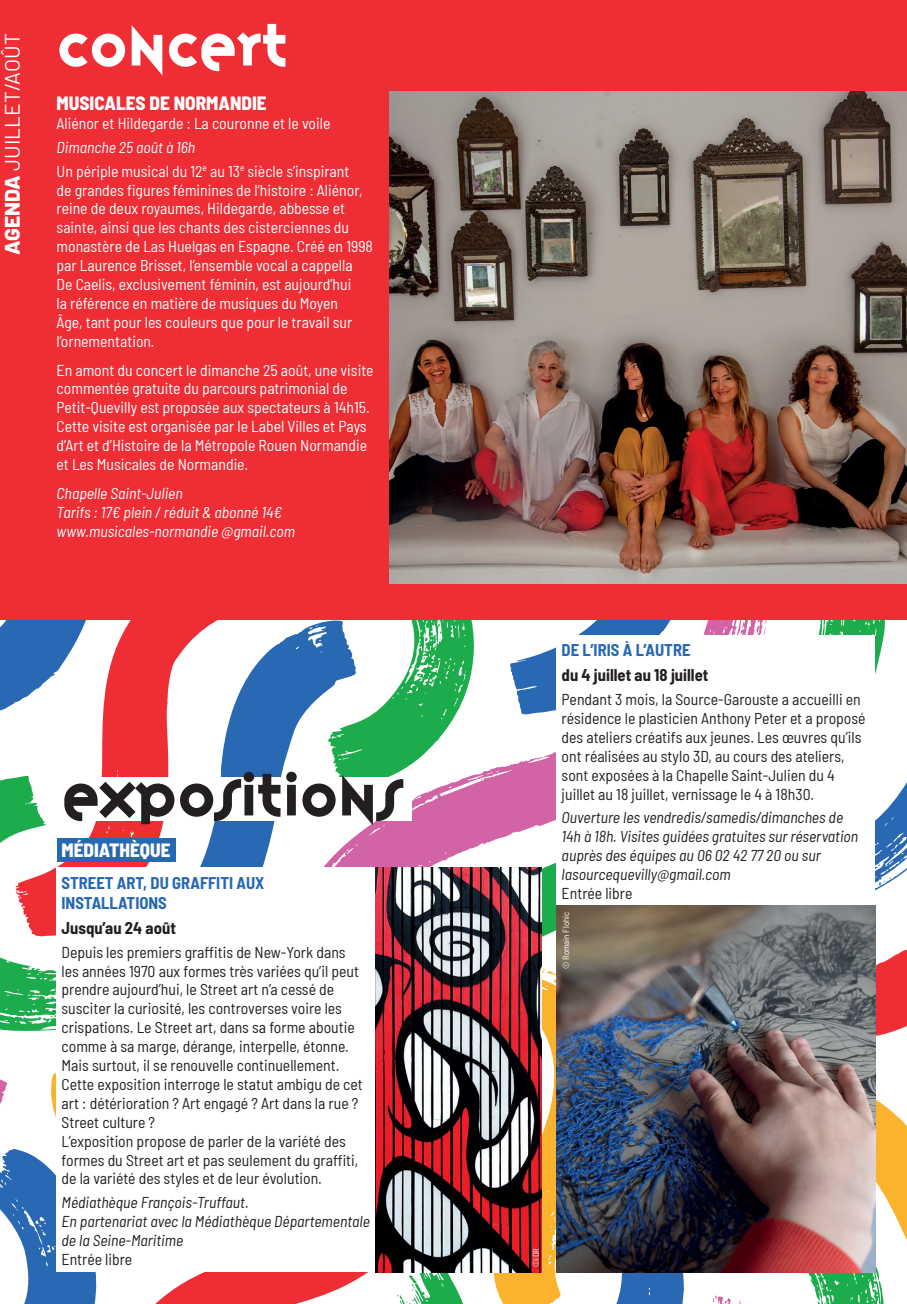
<style>
.page{position:relative;width:907px;height:1304px;background:#fff}
.page>*{position:absolute;margin:0;border:0;box-sizing:border-box;transform-origin:0 0}
.t1{font:52.5px "Variex OT";color:#231f20}
.t2{font:52.5px "Variex OT";color:#fff}
.t3{font:21px "Barlow";color:#fff}
.t4{font:800 semi-condensed 19.25px "Barlow";color:#fff}
.t5{font:700 semi-condensed 16.62px/19.9px "Barlow";color:#2768b3}
.t6{font:700 semi-condensed 16.62px "Barlow";color:#231f20}
.t7{font:semi-condensed 15.75px/18.9px "Barlow";color:#231f20}
.t8{font:semi-condensed 15.75px/18.9px "Barlow";color:#fff}
.t9{font:italic semi-condensed 15.75px/18.9px "Barlow";color:#231f20}
.t10{font:italic semi-condensed 15.75px/18.9px "Barlow";color:#fff}
.t11{font:semi-condensed 8.75px "Barlow";color:#fff}
.s1{font-weight:800}
.s2{font-style:italic}
</style>
<div class="page">
<svg style="left:356px;top:752px;width:200px;height:115px;fill:#d264a6"></svg>
<svg style="left:534px;top:757px;width:9px;height:3px"></svg>
<svg style="left:703px;top:620px;width:182px;height:54px"></svg>
<svg style="left:510px;top:620px;width:161px;height:95px"></svg>
<svg style="left:356px;top:620px;width:118px;height:170px"></svg>
<svg style="left:97px;top:620px;width:49px;height:247px;fill:#ee2d35"></svg>
<svg style="left:712px;top:1275px;width:172px;height:29px"></svg>
<svg style="left:155px;top:1272px;width:319px;height:32px;fill:#ee2e35"></svg>
<svg style="left:146px;top:620px;width:210px;height:247px"></svg>
<svg style="left:875px;top:782px;width:32px;height:275px"></svg>
<svg style="left:878px;top:877px;width:13px;height:8px"></svg>
<svg style="left:875px;top:864px;width:5px;height:6px"></svg>
<svg style="left:875px;top:936px;width:32px;height:107px"></svg>
<svg style="left:491px;top:1036px;width:193px;height:268px"></svg>
<svg style="left:659px;top:1073px;width:248px;height:202px"></svg>
<svg style="left:0;top:620px;width:97px;height:498px"></svg>
<svg style="left:373px;top:792px;width:184px;height:244px;fill:#d264a6"></svg>
<div style="left:0;top:0;width:907px;height:620px;background:#ee2d35"></div>
<div style="left:57px;top:777px;width:355px;height:43px;background:#fff"></div>
<div style="left:57px;top:867px;width:318px;height:405px;background:#fff"></div>
<img style="left:390px;top:91px;width:517px;height:493px">
<div style="left:57px;top:838px;width:118px;height:23px;background:#2768b3"></div>
<div style="left:557px;top:635px;width:318px;height:276px;background:#fff"></div>
<img style="left:557px;top:906px;width:318px;height:366px">
<img style="left:375px;top:867px;width:167px;height:405px">
<svg style="left:0;top:1148px;width:97px;height:156px"></svg>
<h2 class="t3" style="left:-3px;top:255px;width:223px;rotate:-90deg"><span class="s1">AGENDA</span> JUILLET/AOÛT</h2>
<h1 class="t2" style="left:57px;top:7px;width:233px">CONCERT</h1>
<p class="t4" style="left:57px;top:89px;width:211px">MUSICALES DE NORMANDIE</p>
<p class="t8" style="left:57px;top:113px;width:275px">Aliénor et Hildegarde : La couronne et le voile</p>
<p class="t8" style="left:57px;top:134px;width:294px;line-height:23.8px"><span class="s2">Dimanche 25 août à 16h<br></span>Un périple musical du 12<sup>e</sup> au 13<sup>e</sup> siècle s’inspirant</p>
<p class="t8" style="left:57px;top:179px;width:318px">de grandes figures féminines de l’histoire : Aliénor, reine de deux royaumes, Hildegarde, abbesse et sainte, ainsi que les chants des cisterciennes du monastère de Las Huelgas en Espagne. Créé en 1998 par Laurence Brisset, l’ensemble vocal a cappella<br>De Caelis, exclusivement féminin, est aujourd’hui<br>la référence en matière de musiques du Moyen<br>Âge, tant pour les couleurs que pour le travail sur l’ornementation.</p>
<p class="t8" style="left:57px;top:359px;width:318px">En amont du concert le dimanche 25 août, une visite commentée gratuite du parcours patrimonial de Petit-Quevilly est proposée aux spectateurs à 14h15.<br>Cette visite est organisée par le Label Villes et Pays d’Art et d’Histoire de la Métropole Rouen Normandie et Les Musicales de Normandie.</p>
<p class="t10" style="left:57px;top:483px;width:240px">Chapelle Saint-Julien<br>Tarifs : 17€ plein / réduit &amp; abonné 14€ www.musicales-normandie @gmail.com</p>
<h1 class="t1" style="left:62px;top:757px;width:343px">EXPOSITIONS</h1>
<p class="t4" style="left:62px;top:835px;width:110px">MÉDIATHÈQUE</p>
<p class="t5" style="left:62px;top:872px;width:204px">STREET ART, DU GRAFFITI AUX<br>INSTALLATIONS</p>
<p class="t6" style="left:62px;top:916px;width:116px">Jusqu’au 24 août</p>
<p class="t7" style="left:62px;top:941px;width:303px">Depuis les premiers graffitis de New-York dans les années 1970 aux formes très variées qu’il peut prendre aujourd’hui, le Street art n’a cessé de susciter la curiosité, les controverses voire les crispations. Le Street art, dans sa forme aboutie comme à sa marge, dérange, interpelle, étonne.<br>Mais surtout, il se renouvelle continuellement.<br>Cette exposition interroge le statut ambigu de cet art : détérioration ? Art engagé ? Art dans la rue ?<br>Street culture ?<br>L’exposition propose de parler de la variété des formes du Street art et pas seulement du graffiti, de la variété des styles et de leur évolution.</p>
<p class="t9" style="left:62px;top:1192px;width:310px">Médiathèque François-Truffaut.<br>En partenariat avec la Médiathèque Départementale de la Seine-Maritime</p>
<p class="t7" style="left:62px;top:1249px;width:72px">Entrée libre</p>
<p class="t5" style="left:562px;top:639px;width:130px">DE L’IRIS À L’AUTRE</p>
<p class="t6" style="left:562px;top:663px;width:148px">du 4 juillet au 18 juillet</p>
<p class="t7" style="left:562px;top:689px;width:305px">Pendant 3 mois, la Source-Garouste a accueilli en résidence le plasticien Anthony Peter et a proposé des ateliers créatifs aux jeunes. Les œuvres qu’ils ont réalisées au stylo 3D, au cours des ateliers, sont exposées à la Chapelle Saint-Julien du 4 juillet au 18 juillet, vernissage le 4 à 18h30.</p>
<p class="t9" style="left:562px;top:807px;width:298px">Ouverture les vendredis/samedis/dimanches de 14h à 18h. Visites guidées gratuites sur réservation auprès des équipes au 06 02 42 77 20 ou sur lasourcequevilly@gmail.com</p>
<p class="t7" style="left:562px;top:883px;width:72px">Entrée libre</p>
<p class="t11" style="left:560px;top:969px;width:59px;rotate:-90deg">© Romain Flohic</p>
<p class="t11" style="left:530px;top:1267px;width:20px;rotate:-90deg">©iDR</p>
</div>
